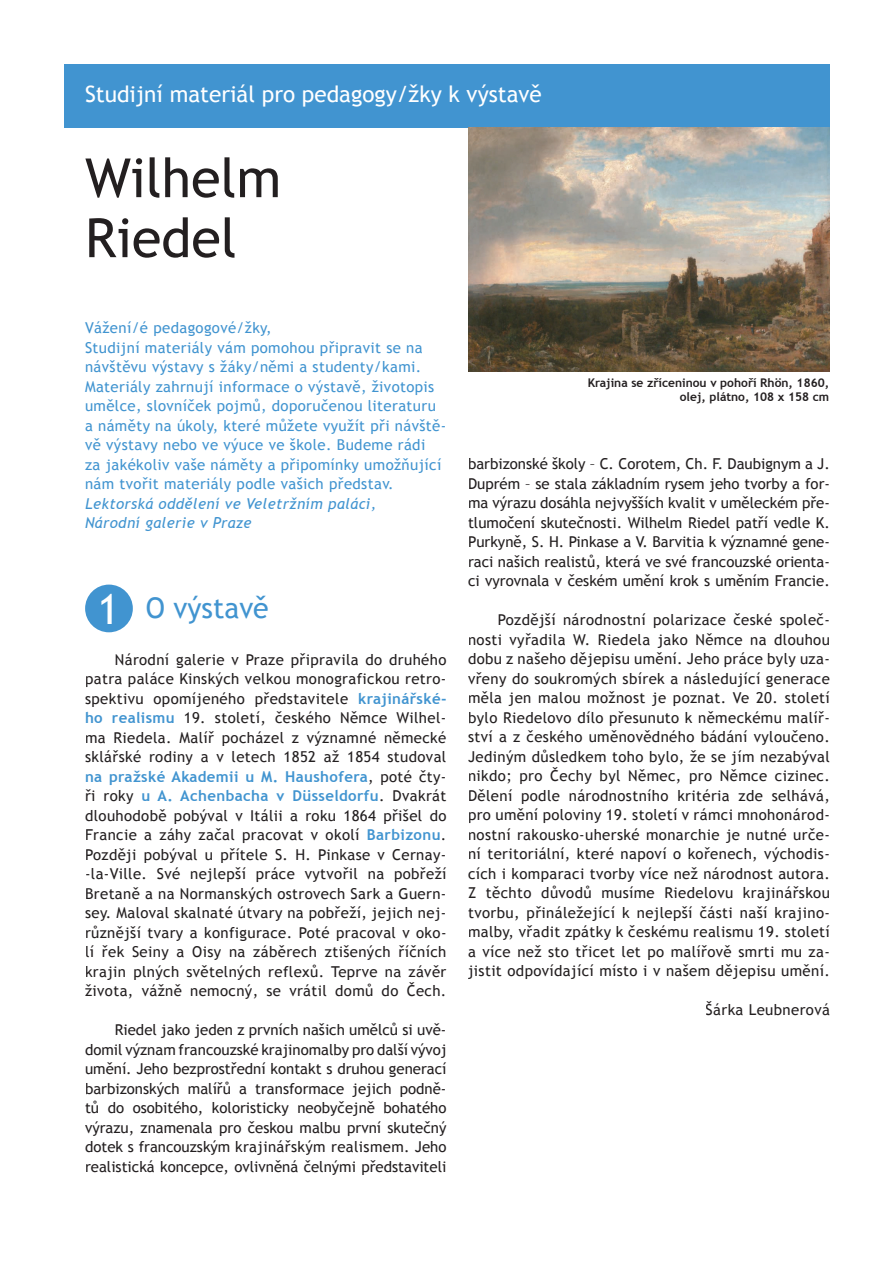
<style>
.page{position:relative;width:893px;height:1263px;background:#fff}
.page>*{position:absolute;margin:0;border:0;box-sizing:border-box;transform-origin:0 0}
.t1{font:54px/60px "Trebuchet MS";color:#231f20}
.t2{font:28.5px "Trebuchet MS";color:#4194d0}
.t3{font:22.5px "Trebuchet MS";color:#fff}
.t4{font:15px/19.5px "Trebuchet MS";letter-spacing:.025em;color:#231f20;text-align:justify}
.t5{font:15px/19.5px "Trebuchet MS";letter-spacing:.025em;color:#4194d0}
.t6{font:italic 15px/19.5px "Trebuchet MS";letter-spacing:.025em;color:#4194d0}
.t7{font:700 12px/13.5px "Trebuchet MS";color:#231f20;text-align:right}
.s1{font-size:42px;color:#fff}
.s2{font-weight:700;color:#4194d0}
</style>
<div class="page">
<div style="left:64px;top:64px;width:765px;height:64px;background:#4194d0"></div>
<img style="left:469px;top:128px;width:360px;height:243px">
<div style="left:85px;top:585px;width:48px;height:47px;background:#4194d0;border-radius:50%"></div>
<h3 class="t3" style="left:85px;top:81px;width:458px">Studijní materiál pro pedagogy/žky k výstavě</h3>
<h1 class="t1" style="left:85px;top:149px;width:198px">Wilhelm<br>Riedel</h1>
<p class="t5" style="left:85px;top:318px;width:363px">Vážení/é pedagogové/žky,<br>Studijní materiály vám pomohou připravit se na návštěvu výstavy s žáky/němi a studenty/kami.<br>Materiály zahrnují informace o výstavě, životopis umělce, slovníček pojmů, doporučenou literaturu a náměty na úkoly, které můžete využít při návště&shy;vě výstavy nebo ve výuce ve škole. Budeme rádi<br>za jakékoliv vaše náměty a připomínky umožňující nám tvořit materiály podle vašich představ.</p>
<p class="t6" style="left:85px;top:494px;width:293px">Lektorská oddělení ve Veletržním paláci,<br>Národní galerie v Praze</p>
<h2 class="t2" style="left:98px;top:591px;width:173px"><span class="s1">1</span> O výstavě</h2>
<p class="t4" style="left:85px;top:650px;width:363px;text-indent:30px">Národní galerie v Praze připravila do druhého patra paláce Kinských velkou monografickou retro&shy;spektivu opomíjeného představitele <span class="s2">krajinářské&shy;ho realismu</span> 19. století, českého Němce Wilhel&shy;ma Riedela. Malíř pocházel z významné německé sklářské rodiny a v letech 1852 až 1854 studoval <span class="s2">na pražské Akademii u M. Haushofera</span>, poté čty&shy;ři roky <span class="s2">u A. Achenbacha v Düsseldorfu</span>. Dvakrát dlouhodobě pobýval v Itálii a roku 1864 přišel do Francie a záhy začal pracovat v okolí <span class="s2">Barbizonu</span>.<br>Později pobýval u přítele S. H. Pinkase v Cernay--la-Ville. Své nejlepší práce vytvořil na pobřeží Bretaně a na Normanských ostrovech Sark a Guern&shy;sey. Maloval skalnaté útvary na pobřeží, jejich nej&shy;různější tvary a konfigurace. Poté pracoval v oko&shy;lí řek Seiny a Oisy na záběrech ztišených říčních krajin plných světelných reflexů. Teprve na závěr života, vážně nemocný, se vrátil domů do Čech.</p>
<p class="t4" style="left:85px;top:1020px;width:363px;text-indent:30px">Riedel jako jeden z prvních našich umělců si uvě&shy;domil význam francouzské krajinomalby pro další vývoj umění. Jeho bezprostřední kontakt s druhou generací barbizonských malířů a transformace jejich podně&shy;tů do osobitého, koloristicky neobyčejně bohatého výrazu, znamenala pro českou malbu první skutečný dotek s francouzským krajinářským realismem. Jeho realistická koncepce, ovlivněná čelnými představiteli</p>
<p class="t7" style="left:588px;top:376px;width:243px">Krajina se zříceninou v pohoří Rhön, 1860, olej, plátno, 108 x 158 cm</p>
<p class="t4" style="left:468px;top:454px;width:363px">barbizonské školy – C. Corotem, Ch. F. Daubignym a J.<br>Duprém – se stala základním rysem jeho tvorby a for&shy;ma výrazu dosáhla nejvyšších kvalit v uměleckém pře&shy;tlumočení skutečnosti. Wilhelm Riedel patří vedle K.<br>Purkyně, S. H. Pinkase a V. Barvitia k významné gene&shy;raci našich realistů, která ve své francouzské orienta&shy;ci vyrovnala v českém umění krok s uměním Francie.</p>
<p class="t4" style="left:468px;top:610px;width:363px;text-indent:30px">Pozdější národnostní polarizace české společ&shy;nosti vyřadila W. Riedela jako Němce na dlouhou dobu z našeho dějepisu umění. Jeho práce byly uza&shy;vřeny do soukromých sbírek a následující generace měla jen malou možnost je poznat. Ve 20. století bylo Riedelovo dílo přesunuto k německému malíř&shy;ství a z českého uměnovědného bádání vyloučeno.<br>Jediným důsledkem toho bylo, že se jím nezabýval nikdo; pro Čechy byl Němec, pro Němce cizinec.<br>Dělení podle národnostního kritéria zde selhává, pro umění poloviny 19. století v rámci mnohonárod&shy;nostní rakousko-uherské monarchie je nutné urče&shy;ní teritoriální, které napoví o kořenech, východis&shy;cích i komparaci tvorby více než národnost autora.<br>Z těchto důvodů musíme Riedelovu krajinářskou tvorbu, přináležející k nejlepší části naší krajino&shy;malby, vřadit zpátky k českému realismu 19. století a více než sto třicet let po malířově smrti mu za&shy;jistit odpovídající místo i v našem dějepisu umění.</p>
<p class="t4" style="left:706px;top:1000px;width:126px">Šárka Leubnerová</p>
</div>
